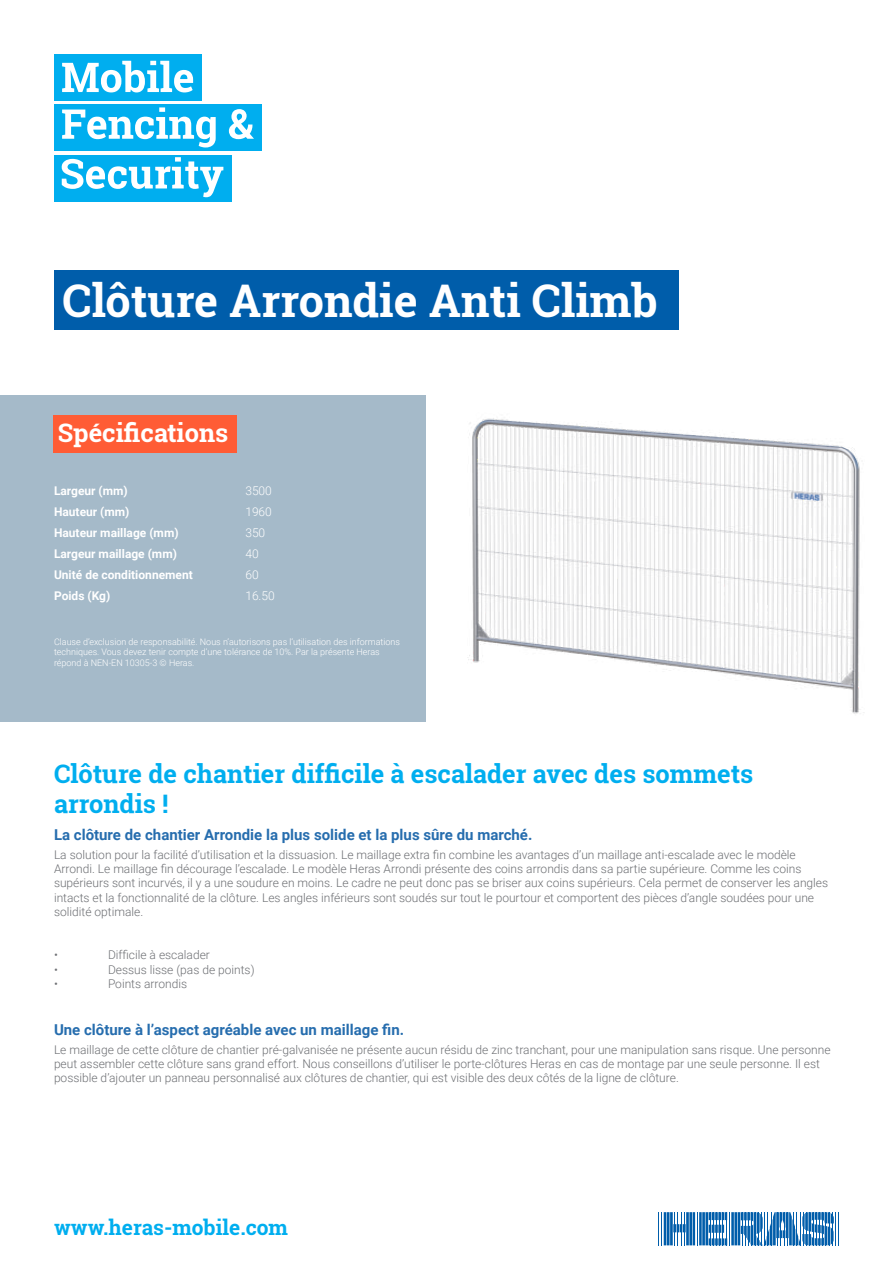
<style>
.page{position:relative;width:893px;height:1263px;background:#fff}
.page>*{position:absolute;margin:0;border:0;box-sizing:border-box;transform-origin:0 0}
.t1{font:700 45px "Roboto Slab";color:#fff}
.t2{font:700 25.5px/30.6px "Roboto Slab";color:#00aeef}
.t3{font:700 25.5px "Roboto Slab";color:#fff}
.t4{font:700 21px "Roboto Slab";color:#00aeef}
.t5{font:700 15px "Roboto";color:#266dae}
.t6{font:300 12px/14.4px "Roboto";color:#6d6f73}
.t7{font:700 12px "Roboto";color:#fff}
.t8{font:300 12px "Roboto";color:#fff}
.t9{font:300 9px/10.8px "Roboto";color:#fff}
</style>
<div class="page">
<hr style="left:658px;top:1212px;width:1px;height:33px;background:#005daa">
<hr style="left:661px;top:1212px;width:1px;height:33px;background:#005daa">
<hr style="left:697px;top:1212px;width:1px;height:33px;background:#005daa">
<hr style="left:835px;top:1212px;width:1px;height:33px;background:#005daa">
<hr style="left:838px;top:1212px;width:1px;height:33px;background:#005daa">
<svg style="left:664px;top:1212px;width:31px;height:33px"></svg>
<hr style="left:705px;top:1212px;width:3px;height:33px;background:#005daa">
<hr style="left:702px;top:1212px;width:3px;height:33px;background:#005daa">
<hr style="left:699px;top:1212px;width:3px;height:33px;background:#005daa">
<svg style="left:709px;top:1212px;width:125px;height:33px"></svg>
<div style="left:54px;top:54px;width:147px;height:47px;background:#00aeef"></div>
<div style="left:54px;top:104px;width:207px;height:47px;background:#00aeef"></div>
<div style="left:54px;top:155px;width:177px;height:46px;background:#00aeef"></div>
<svg style="left:62px;top:61px;width:131px;height:31px"></svg>
<svg style="left:62px;top:107px;width:154px;height:40px"></svg>
<svg style="left:229px;top:109px;width:25px;height:30px"></svg>
<svg style="left:62px;top:157px;width:161px;height:40px"></svg>
<img style="left:468px;top:418px;width:396px;height:296px">
<div style="left:54px;top:270px;width:625px;height:59px;background:#005daa"></div>
<div style="left:0;top:396px;width:426px;height:326px;background:#a5bac9"></div>
<div style="left:54px;top:415px;width:183px;height:38px;background:#ff5c35"></div>
<h1 class="t1" style="left:63px;top:270px;width:597px">Clôture Arrondie Anti Climb</h1>
<h2 class="t3" style="left:58px;top:415px;width:172px">Spécifications</h2>
<p class="t7" style="left:54px;top:482px;width:75px">Largeur (mm)</p>
<p class="t8" style="left:245px;top:482px;width:28px">3500</p>
<p class="t7" style="left:54px;top:503px;width:77px">Hauteur (mm)</p>
<p class="t8" style="left:245px;top:503px;width:28px">1960</p>
<p class="t7" style="left:54px;top:524px;width:126px">Hauteur maillage (mm)</p>
<p class="t8" style="left:245px;top:524px;width:21px">350</p>
<p class="t7" style="left:54px;top:545px;width:124px">Largeur maillage (mm)</p>
<p class="t8" style="left:245px;top:545px;width:15px">40</p>
<p class="t7" style="left:54px;top:566px;width:140px">Unité de conditionnement</p>
<p class="t8" style="left:245px;top:566px;width:15px">60</p>
<p class="t7" style="left:54px;top:587px;width:58px">Poids (Kg)</p>
<p class="t8" style="left:245px;top:587px;width:31px">16.50</p>
<p class="t9" style="left:54px;top:636px;width:348px">Clause d’exclusion de responsabilité. Nous n’autorisons pas l’utilisation des informations techniques. Vous devez tenir compte d’une tolérance de 10%. Par la présente Heras répond à NEN-EN 10305-3 © Heras.</p>
<h2 class="t2" style="left:54px;top:758px;width:701px">Clôture de chantier difficile à escalader avec des sommets arrondis !</h2>
<p class="t5" style="left:54px;top:824px;width:480px">La clôture de chantier Arrondie la plus solide et la plus sûre du marché.</p>
<p class="t6" style="left:54px;top:847px;width:776px">La solution pour la facilité d’utilisation et la dissuasion. Le maillage extra fin combine les avantages d’un maillage anti-escalade avec le modèle Arrondi. Le maillage fin décourage l’escalade. Le modèle Heras Arrondi présente des coins arrondis dans sa partie supérieure. Comme les coins supérieurs sont incurvés, il y a une soudure en moins. Le cadre ne peut donc pas se briser aux coins supérieurs. Cela permet de conserver les angles intacts et la fonctionnalité de la clôture. Les angles inférieurs sont soudés sur tout le pourtour et comportent des pièces d’angle soudées pour une solidité optimale.</p>
<p class="t6" style="left:54px;top:947px;width:5px">•</p>
<p class="t6" style="left:108px;top:947px;width:103px">Difficile à escalader</p>
<p class="t6" style="left:54px;top:962px;width:5px">•</p>
<p class="t6" style="left:108px;top:962px;width:148px">Dessus lisse (pas de points)</p>
<p class="t6" style="left:54px;top:976px;width:5px">•</p>
<p class="t6" style="left:108px;top:976px;width:81px">Points arrondis</p>
<p class="t5" style="left:54px;top:1019px;width:352px">Une clôture à l’aspect agréable avec un maillage fin.</p>
<p class="t6" style="left:54px;top:1042px;width:778px">Le maillage de cette clôture de chantier pré-galvanisée ne présente aucun résidu de zinc tranchant, pour une manipulation sans risque. Une personne peut assembler cette clôture sans grand effort. Nous conseillons d’utiliser le porte-clôtures Heras en cas de montage par une seule personne. Il est possible d’ajouter un panneau personnalisé aux clôtures de chantier, qui est visible des deux côtés de la ligne de clôture.</p>
<h3 class="t4" style="left:54px;top:1213px;width:236px">www.heras-mobile.com</h3>
</div>
